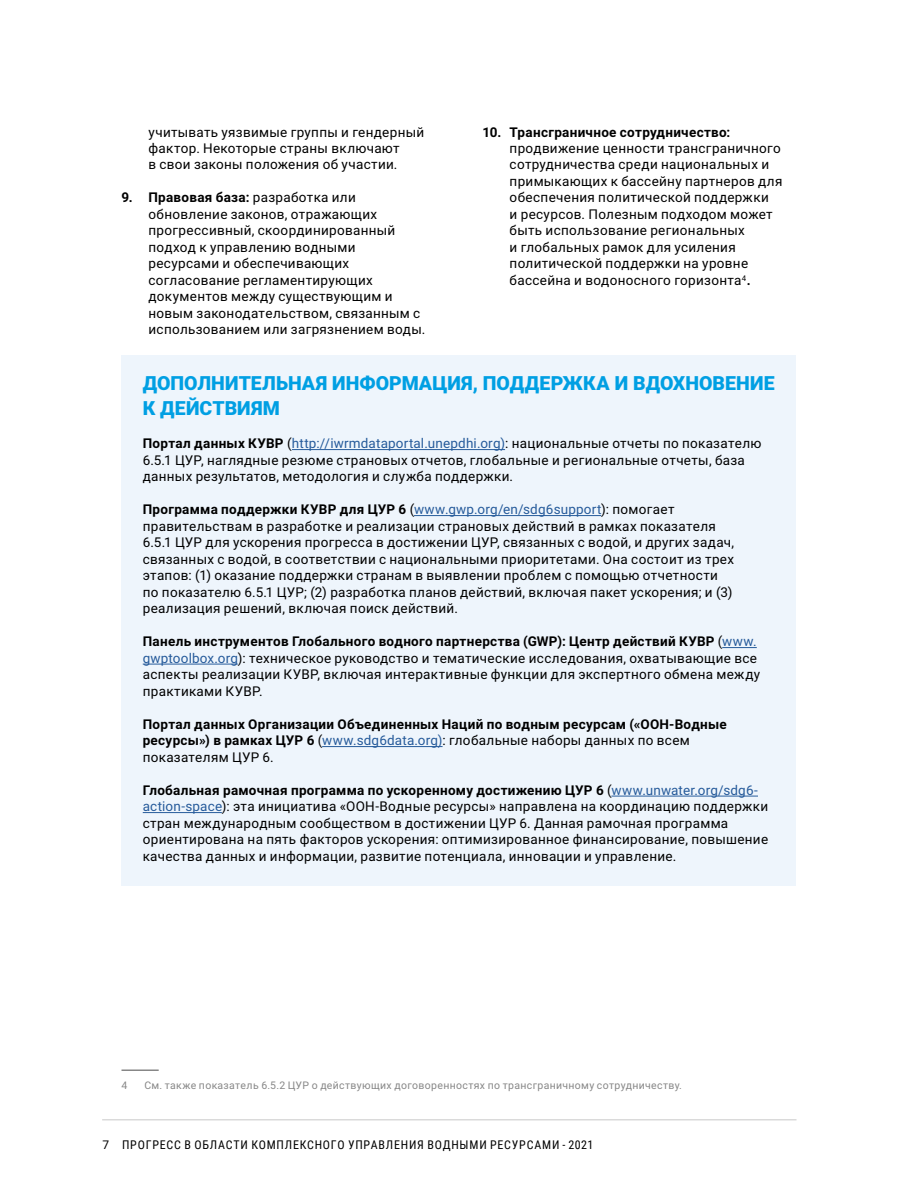
<style>
.page{position:relative;width:918px;height:1188px;background:#fff}
.page>*{position:absolute;margin:0;border:0;box-sizing:border-box;transform-origin:0 0}
.t1{font:900 19.5px/25.5px "Roboto";letter-spacing:.005em;color:#009fe3}
.t2{font:13.5px/16.5px "Roboto";letter-spacing:.02em;color:#000}
.t3{font:700 13.5px/16.5px "Roboto";letter-spacing:.02em;color:#000}
.t4{font:12px "Roboto Condensed";letter-spacing:.065em;color:#000}
.t5{font:10.5px "Roboto";letter-spacing:.03em;color:#878787}
.s1{font-weight:700}
.s2{color:#265b9b}
.s3{font-weight:400}
.s4{font-weight:400;color:#265b9b}
.s5{font-family:"Roboto"}
</style>
<div class="page">
<hr style="left:102px;top:1119px;width:695px;height:1px;background:#dadada">
<hr style="left:122px;top:1069px;width:37px;height:2px;background:#878787">
<div style="left:122px;top:355px;width:674px;height:530px;background:#eef5fc"></div>
<hr style="left:292px;top:449px;width:213px;height:1px;background:#265b9b">
<hr style="left:414px;top:515px;width:187px;height:1px;background:#265b9b">
<hr style="left:722px;top:647px;width:35px;height:1px;background:#265b9b">
<hr style="left:143px;top:664px;width:95px;height:1px;background:#265b9b">
<hr style="left:322px;top:746px;width:121px;height:1px;background:#265b9b">
<hr style="left:611px;top:796px;width:147px;height:1px;background:#265b9b">
<hr style="left:143px;top:812px;width:79px;height:1px;background:#265b9b">
<p class="t2" style="left:148px;top:123px;width:277px">учитывать уязвимые группы и гендерный фактор. Некоторые страны включают<br>в свои законы положения об участии.</p>
<p class="t2" style="left:148px;top:189px;width:278px;text-indent:-27px"><span class="s1">9. Правовая база:</span> разработка или обновление законов, отражающих прогрессивный, скоординированный подход к управлению водными ресурсами и обеспечивающих согласование регламентирующих документов между существующим и новым законодательством, связанным с использованием или загрязнением воды.</p>
<p class="t3" style="left:483px;top:123px;width:249px">10. Трансграничное сотрудничество:</p>
<p class="t2" style="left:510px;top:139px;width:274px">продвижение ценности трансграничного сотрудничества среди национальных и примыкающих к бассейну партнеров для обеспечения политической поддержки<br>и ресурсов. Полезным подходом может быть использование региональных<br>и глобальных рамок для усиления политической поддержки на уровне бассейна и водоносного горизонта<sup>4</sup><span class="s1">.</span></p>
<h1 class="t1" style="left:143px;top:369px;width:633px">ДОПОЛНИТЕЛЬНАЯ ИНФОРМАЦИЯ, ПОДДЕРЖКА И ВДОХНОВЕНИЕ<br>К ДЕЙСТВИЯМ</h1>
<p class="t2" style="left:143px;top:435px;width:620px"><span class="s1">Портал данных КУВР</span> (<span class="s2">http://iwrmdataportal.unepdhi.org)</span>: национальные отчеты по показателю<br>6.5.1 ЦУР, наглядные резюме страновых отчетов, глобальные и региональные отчеты, база данных результатов, методология и служба поддержки.</p>
<p class="t2" style="left:143px;top:501px;width:593px"><span class="s1">Программа поддержки КУВР для ЦУР 6</span> (<span class="s2">www.gwp.org/en/sdg6support</span>): помогает правительствам в разработке и реализации страновых действий в рамках показателя 6.5.1 ЦУР для ускорения прогресса в достижении ЦУР, связанных с водой, и других задач, связанных с водой, в соответствии с национальными приоритетами. Она состоит из трех этапов: (1) оказание поддержки странам в выявлении проблем с помощью отчетности по показателю 6.5.1 ЦУР; (2) разработка планов действий, включая пакет ускорения; и (3) реализация решений, включая поиск действий.</p>
<p class="t2" style="left:143px;top:633px;width:619px"><span class="s1">Панель инструментов Глобального водного партнерства (GWP): Центр действий КУВР</span> (<span class="s2">www. gwptoolbox.org</span>): техническое руководство и тематические исследования, охватывающие все аспекты реализации КУВР, включая интерактивные функции для экспертного обмена между практиками КУВР.</p>
<p class="t3" style="left:143px;top:715px;width:586px">Портал данных Организации Объединенных Наций по водным ресурсам («ООН-Водные ресурсы») в рамках ЦУР 6 <span class="s3">(</span><span class="s4">www.sdg6data.org)</span><span class="s3">: глобальные наборы данных по всем показателям ЦУР 6.</span></p>
<p class="t2" style="left:143px;top:781px;width:627px"><span class="s1">Глобальная рамочная программа по ускоренному достижению ЦУР 6</span> (<span class="s2">www.unwater.org/sdg6- action-space</span>): эта инициатива «ООН-Водные ресурсы» направлена на координацию поддержки стран международным сообществом в достижении ЦУР 6. Данная рамочная программа ориентирована на пять факторов ускорения: оптимизированное финансирование, повышение качества данных и информации, развитие потенциала, инновации и управление.</p>
<p class="t5" style="left:122px;top:1078px;width:7px">4</p>
<p class="t5" style="left:144px;top:1078px;width:539px">См. также показатель 6.5.2 ЦУР о действующих договоренностях по трансграничному сотрудничеству.</p>
<p class="t4" style="left:102px;top:1136px;width:492px"><span class="s5">7</span> ПРОГРЕСС В ОБЛАСТИ КОМПЛЕКСНОГО УПРАВЛЕНИЯ ВОДНЫМИ РЕСУРСАМИ - 2021</p>
</div>
